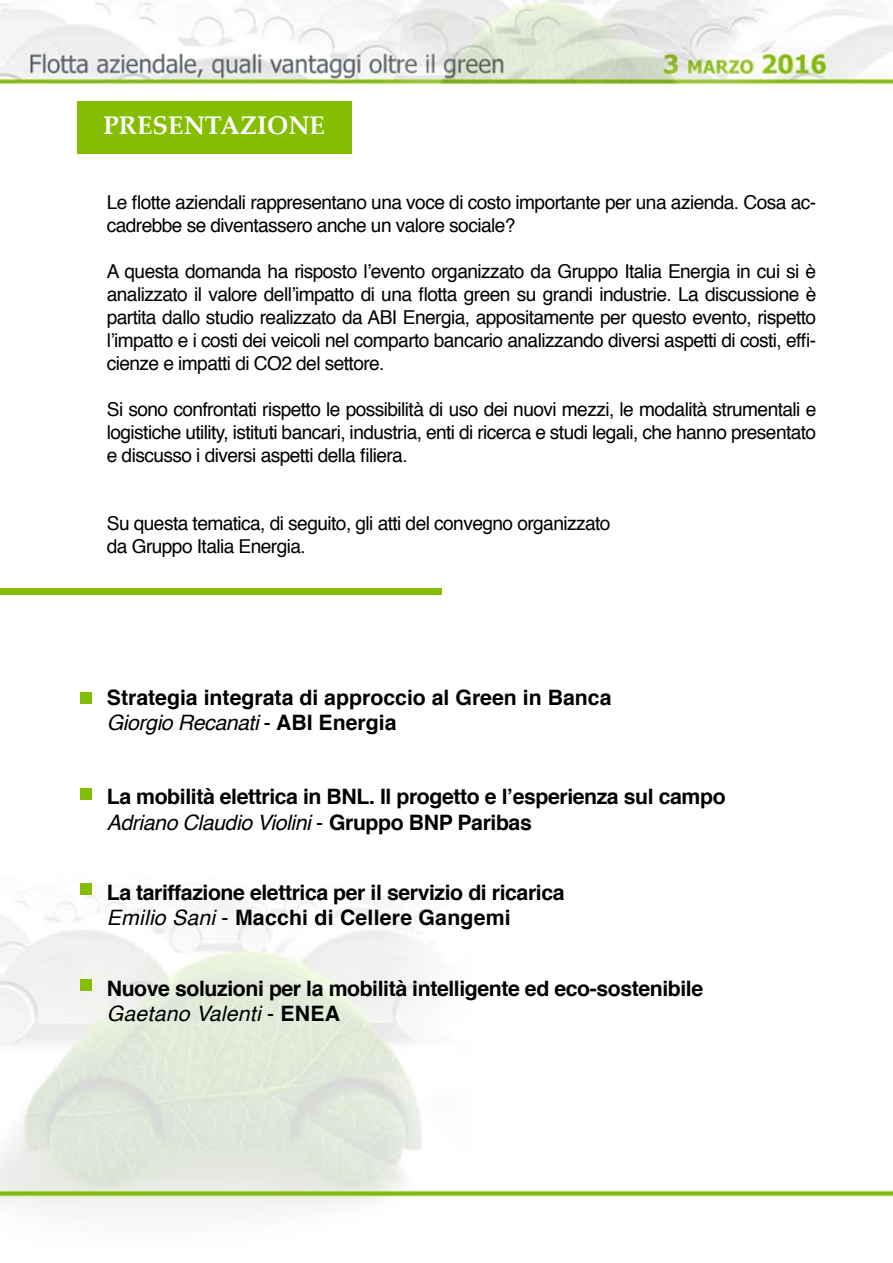
<style>
.page{position:relative;width:893px;height:1263px;background:#fff}
.page>*{position:absolute;margin:0;border:0;box-sizing:border-box;transform-origin:0 0}
.t1{font:700 25.5px "Palatino Linotype";color:#fff}
.t2{font:700 21.3px/25.5px "Helvetica";letter-spacing:-.02em;color:#000}
.t3{font:700 21.3px/25.5px "Helvetica";color:#000}
.t4{font:19.2px/23px "Helvetica";letter-spacing:-.03em;color:#000}
.s1{font-weight:400;font-style:italic}
.s2{font-weight:400}
</style>
<div class="page">
<img style="left:0;top:0;width:893px;height:1218px">
<div style="left:77px;top:102px;width:275px;height:52px;background:#85be00"></div>
<div style="left:0;top:588px;width:442px;height:7px;background:#85be00"></div>
<div style="left:81px;top:692px;width:11px;height:11px;background:#85be00"></div>
<div style="left:81px;top:788px;width:11px;height:11px;background:#85be00"></div>
<div style="left:81px;top:884px;width:11px;height:11px;background:#85be00"></div>
<div style="left:81px;top:979px;width:11px;height:12px;background:#85be00"></div>
<h1 class="t1" style="left:103px;top:108px;width:223px">PRESENTAZIONE</h1>
<p class="t4" style="left:107px;top:191px;width:711px">Le flotte aziendali rappresentano una voce di costo importante per una azienda. Cosa ac&shy;cadrebbe se diventassero anche un valore sociale?</p>
<p class="t4" style="left:107px;top:260px;width:711px;text-align:justify">A questa domanda ha risposto l’evento organizzato da Gruppo Italia Energia in cui si è analizzato il valore dell’impatto di una flotta green su grandi industrie. La discussione è partita dallo studio realizzato da ABI Energia, appositamente per questo evento, rispetto l’impatto e i costi dei veicoli nel comparto bancario analizzando diversi aspetti di costi, effi&shy;cienze e impatti di CO2 del settore.</p>
<p class="t4" style="left:107px;top:398px;width:711px;text-align:justify">Si sono confrontati rispetto le possibilità di uso dei nuovi mezzi, le modalità strumentali e logistiche utility, istituti bancari, industria, enti di ricerca e studi legali, che hanno presentato e discusso i diversi aspetti della filiera.</p>
<p class="t4" style="left:107px;top:512px;width:505px">Su questa tematica, di seguito, gli atti del convegno organizzato da Gruppo Italia Energia.</p>
<p class="t3" style="left:107px;top:685px;width:506px">Strategia integrata di approccio al Green in Banca<br><span class="s1">Giorgio Recanati</span> <span class="s2">-</span> ABI Energia</p>
<p class="t2" style="left:107px;top:784px;width:620px">La mobilità elettrica in BNL. Il progetto e l’esperienza sul campo<br><span class="s1">Adriano Claudio Violini</span> <span class="s2">-</span> Gruppo BNP Paribas</p>
<p class="t2" style="left:107px;top:880px;width:459px">La tariffazione elettrica per il servizio di ricarica<br><span class="s1">Emilio Sani</span> <span class="s2">-</span> Macchi di Cellere Gangemi</p>
<p class="t2" style="left:107px;top:975px;width:598px">Nuove soluzioni per la mobilità intelligente ed eco-sostenibile<br><span class="s1">Gaetano Valenti</span> <span class="s2">-</span> ENEA</p>
</div>
